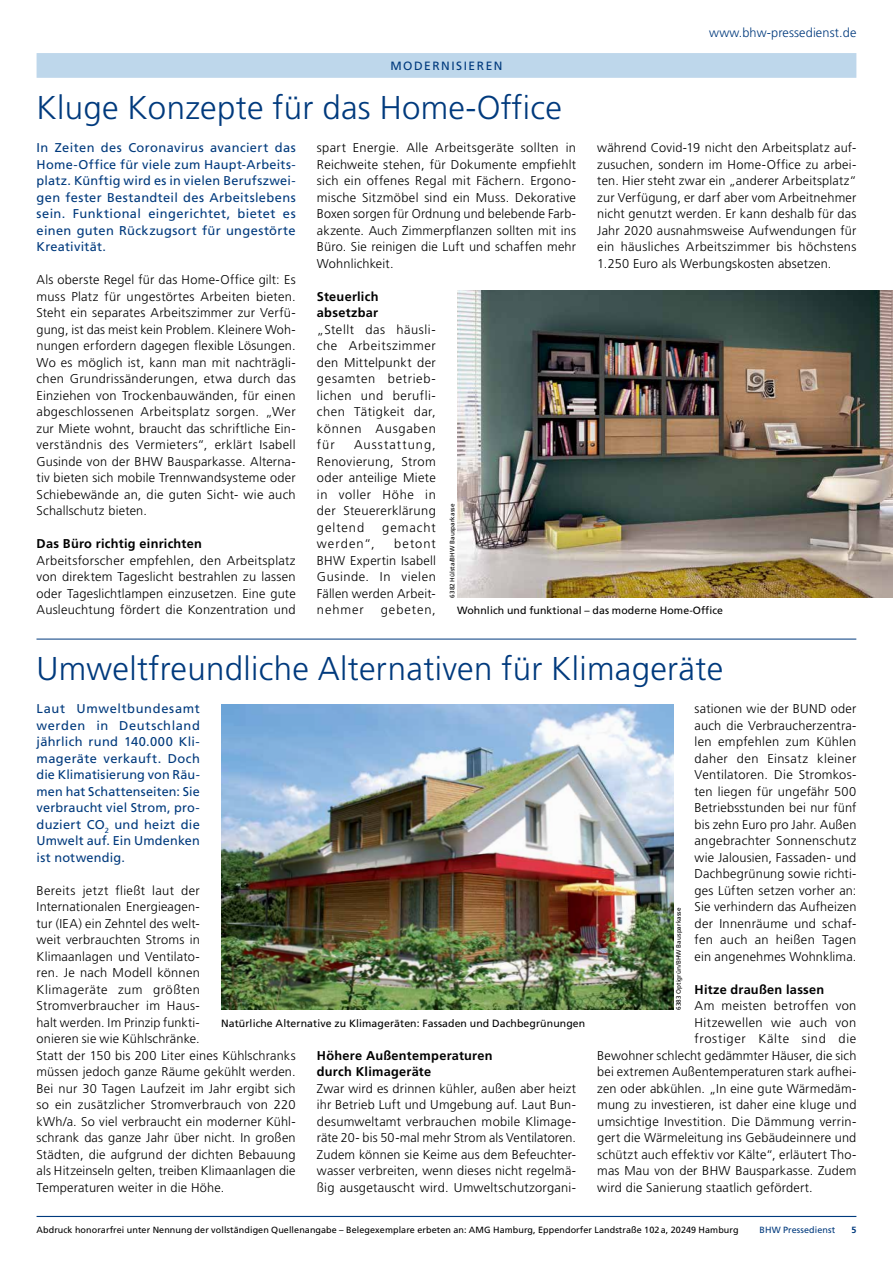
<style>
.page{position:relative;width:893px;height:1263px;background:#fff}
.page>*{position:absolute;margin:0;border:0;box-sizing:border-box;transform-origin:0 0}
.t1{font:300 33px "Frutiger LT Std";letter-spacing:.01em;color:#003a7d}
.t2{font:300 12.75px/16.5px "Frutiger LT Std";letter-spacing:.015em;color:#000;text-align:justify}
.t3{font:12.75px/16.5px "Frutiger LT Std";letter-spacing:.02em;color:#003a7d;text-align:justify}
.t4{font:700 12.75px/16.5px "Frutiger LT Std";letter-spacing:.02em;color:#000}
.t5{font:300 12.75px "Frutiger LT Std";letter-spacing:.01em;color:#003a7d}
.t6{font:300 12.75px "Frutiger LT Std";letter-spacing:.035em;color:#000}
.t7{font:300 12.75px "Frutiger LT Std";letter-spacing:.05em;color:#000}
.t8{font:300 12.75px "Frutiger LT Std";letter-spacing:.075em;color:#000}
.t9{font:12px "Frutiger LT Std";letter-spacing:.125em;color:#003a7d}
.t10{font:10.5px "Frutiger LT Std";letter-spacing:.01em;color:#000}
.t11{font:9px "Frutiger LT Std";letter-spacing:.01em;color:#000}
.t12{font:9px "Frutiger LT Std";letter-spacing:.01em;color:#003a7d}
.t13{font:700 9px "Frutiger LT Std";color:#003a7d}
.t14{font:6.3px "Frutiger LT Std";letter-spacing:.01em;color:#000}
</style>
<div class="page">
<hr style="left:37px;top:1216px;width:819px;height:1px;background:#003a7d">
<div style="left:37px;top:53px;width:819px;height:25px;background:#bed7eb"></div>
<hr style="left:36px;top:639px;width:820px;height:1px;background:#003a7d">
<img style="left:457px;top:290px;width:436px;height:307px">
<img style="left:221px;top:705px;width:452px;height:305px">
<p class="t9" style="left:390px;top:58px;width:114px">MODERNISIEREN</p>
<h1 class="t1" style="left:37px;top:89px;width:527px">Kluge Konzepte für das Home-Office</h1>
<p class="t5" style="left:709px;top:25px;width:149px">www.bhw-pressedienst.de</p>
<p class="t3" style="left:37px;top:139px;width:261px">In Zeiten des Coronavirus avanciert das Home-Office für viele zum Haupt-Arbeits&shy;platz. Künftig wird es in vielen Berufszwei&shy;gen fester Bestandteil des Arbeitslebens sein. Funktional eingerichtet, bietet es einen guten Rückzugsort für ungestörte Kreativität.</p>
<p class="t2" style="left:37px;top:272px;width:261px">Als oberste Regel für das Home-Office gilt: Es muss Platz für ungestörtes Arbeiten bieten.<br>Steht ein separates Arbeitszimmer zur Verfü&shy;gung, ist das meist kein Problem. Kleinere Woh&shy;nungen erfordern dagegen flexible Lösungen.<br>Wo es möglich ist, kann man mit nachträgli&shy;chen Grundrissänderungen, etwa durch das Einziehen von Trockenbauwänden, für einen abgeschlossenen Arbeitsplatz sorgen. „Wer zur Miete wohnt, braucht das schriftliche Ein&shy;verständnis des Vermieters“, erklärt Isabell Gusinde von der BHW Bausparkasse. Alterna&shy;tiv bieten sich mobile Trennwandsysteme oder Schiebewände an, die guten Sicht- wie auch Schallschutz bieten.</p>
<p class="t4" style="left:37px;top:535px;width:167px">Das Büro richtig einrichten</p>
<p class="t2" style="left:37px;top:552px;width:261px">Arbeitsforscher empfehlen, den Arbeitsplatz von direktem Tageslicht bestrahlen zu lassen oder Tageslichtlampen einzusetzen. Eine gute Ausleuchtung fördert die Konzentration und</p>
<p class="t2" style="left:597px;top:140px;width:261px">während Covid-19 nicht den Arbeitsplatz auf&shy;zusuchen, sondern im Home-Office zu arbei&shy;ten. Hier steht zwar ein „anderer Arbeitsplatz“ zur Verfügung, er darf aber vom Arbeitnehmer nicht genutzt werden. Er kann deshalb für das Jahr 2020 ausnahmsweise Aufwendungen für ein häusliches Arbeitszimmer bis höchstens 1.250 Euro als Werbungskosten absetzen.</p>
<p class="t2" style="left:317px;top:140px;width:261px">spart Energie. Alle Arbeitsgeräte sollten in Reichweite stehen, für Dokumente empfiehlt sich ein offenes Regal mit Fächern. Ergono&shy;mische Sitzmöbel sind ein Muss. Dekorative Boxen sorgen für Ordnung und belebende Farb&shy;akzente. Auch Zimmerpflanzen sollten mit ins Büro. Sie reinigen die Luft und schaffen mehr Wohnlichkeit.</p>
<p class="t4" style="left:317px;top:288px;width:63px">Steuerlich absetzbar</p>
<p class="t2" style="left:317px;top:321px;width:120px">„Stellt das häusli&shy;che Arbeitszimmer den Mittelpunkt der gesamten betrieb&shy;lichen und berufli&shy;chen Tätigkeit dar, können Ausgaben für</p>
<p class="t2" style="left:317px;top:437px;width:120px;text-indent:37px">Ausstattung, Renovierung, Strom oder anteilige Miete in voller Höhe in der Steuererklärung geltend</p>
<p class="t14" style="left:449px;top:598px;width:95px;rotate:-90deg">6382 Hülsta/BHW Bausparkasse</p>
<p class="t8" style="left:382px;top:520px;width:55px">gemacht</p>
<p class="t2" style="left:317px;top:536px;width:59px">werden“,</p>
<p class="t2" style="left:317px;top:536px;width:120px;text-indent:77px">betont BHW Expertin Isabell Gusinde. In vielen Fällen werden Arbeit&shy;nehmer</p>
<p class="t8" style="left:381px;top:602px;width:57px">gebeten,</p>
<p class="t10" style="left:457px;top:604px;width:267px">Wohnlich und funktional – das moderne Home-Office</p>
<h1 class="t1" style="left:36px;top:650px;width:688px">Umweltfreundliche Alternativen für Klimageräte</h1>
<p class="t3" style="left:37px;top:700px;width:165px">Laut Umweltbundesamt werden in Deutschland jährlich rund 140.000 Kli&shy;mageräte verkauft. Doch die Klimatisierung von Räu&shy;men hat Schattenseiten: Sie verbraucht viel Strom, pro&shy;duziert CO<sub>2</sub> und heizt die Umwelt auf. Ein Umdenken ist notwendig.</p>
<p class="t2" style="left:37px;top:882px;width:261px;text-align:left">Bereits jetzt fließt laut der<br>Internationalen Energieagen-<br>tur (IEA) ein Zehntel des welt-<br>weit verbrauchten Stroms in<br>Klimaanlagen und Ventilato-<br>ren. Je nach Modell können<br>Klimageräte zum größten Stromverbraucher im Haus-<br>halt werden. Im Prinzip funkti-<br>onieren sie wie Kühlschränke.<br>Statt der 150 bis 200 Liter eines Kühlschranks müssen jedoch ganze Räume gekühlt werden.<br>Bei nur 30 Tagen Laufzeit im Jahr ergibt sich so ein zusätzlicher Stromverbrauch von 220 kWh/a. So viel verbraucht ein moderner Kühl&shy;schrank das ganze Jahr über nicht. In großen Städten, die aufgrund der dichten Bebauung als Hitzeinseln gelten, treiben Klimaanlagen die Temperaturen weiter in die Höhe.</p>
<p class="t10" style="left:221px;top:1017px;width:366px">Natürliche Alternative zu Klimageräten: Fassaden und Dachbegrünungen</p>
<p class="t4" style="left:317px;top:1047px;width:177px">Höhere Außentemperaturen durch Klimageräte</p>
<p class="t2" style="left:317px;top:1080px;width:261px">Zwar wird es drinnen kühler, außen aber heizt ihr Betrieb Luft und Umgebung auf. Laut Bun&shy;desumweltamt verbrauchen mobile Klimage&shy;räte 20- bis 50-mal mehr Strom als Ventilatoren.<br>Zudem können sie Keime aus dem Befeuchter&shy;wasser verbreiten, wenn dieses nicht regelmä&shy;ßig ausgetauscht wird. Umweltschutzorgani-</p>
<p class="t2" style="left:695px;top:701px;width:163px">sationen wie der BUND oder auch die Verbraucherzentra&shy;len empfehlen zum Kühlen daher den Einsatz kleiner Ventilatoren. Die Stromkos&shy;ten liegen für ungefähr 500<br>Betriebsstunden bei nur fünf bis zehn Euro pro Jahr. Außen angebrachter Sonnenschutz wie Jalousien, Fassaden- und Dachbegrünung sowie richti&shy;ges Lüften setzen vorher an:<br>Sie verhindern das Aufheizen der Innenräume und schaf&shy;fen auch an heißen Tagen ein angenehmes Wohnklima.</p>
<p class="t4" style="left:695px;top:981px;width:131px">Hitze draußen lassen</p>
<p class="t2" style="left:695px;top:998px;width:163px">Am meisten betroffen von</p>
<p class="t6" style="left:695px;top:1015px;width:163px">Hitzewellen wie auch von</p>
<p class="t7" style="left:695px;top:1031px;width:163px">frostiger Kälte sind die</p>
<p class="t2" style="left:597px;top:1047px;width:261px">Bewohner schlecht gedämmter Häuser, die sich</p>
<p class="t2" style="left:597px;top:1064px;width:261px">bei extremen Außentemperaturen stark aufhei-</p>
<p class="t2" style="left:597px;top:1080px;width:261px">zen oder abkühlen. „In eine gute Wärmedäm-</p>
<p class="t2" style="left:597px;top:1097px;width:261px">mung zu investieren, ist daher eine kluge und</p>
<p class="t2" style="left:597px;top:1113px;width:261px">umsichtige Investition. Die Dämmung verrin-</p>
<p class="t2" style="left:597px;top:1130px;width:261px">gert die Wärmeleitung ins Gebäudeinnere und</p>
<p class="t2" style="left:597px;top:1146px;width:261px">schützt auch effektiv vor Kälte“, erläutert Tho-</p>
<p class="t2" style="left:597px;top:1163px;width:261px">mas Mau von der BHW Bausparkasse. Zudem</p>
<p class="t2" style="left:597px;top:1179px;width:217px">wird die Sanierung staatlich gefördert.</p>
<p class="t14" style="left:675px;top:1010px;width:104px;rotate:-90deg">6383 Optigrün/BHW Bausparkasse</p>
<p class="t11" style="left:37px;top:1224px;width:704px">Abdruck honorarfrei unter Nennung der vollständigen Quellenangabe – Belegexemplare erbeten an: AMG Hamburg, Eppendorfer Landstraße 102 a, 20249 Hamburg</p>
<p class="t12" style="left:759px;top:1224px;width:77px">BHW Pressedienst</p>
<p class="t13" style="left:851px;top:1224px;width:7px">5</p>
</div>
